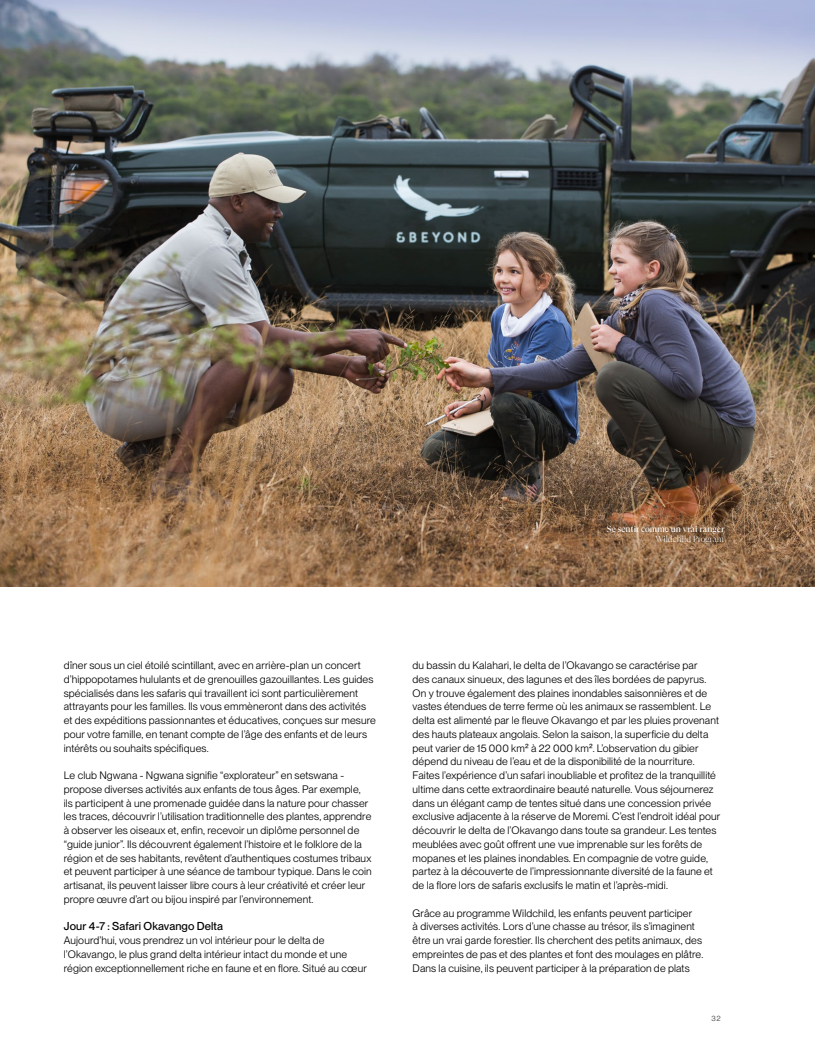
<style>
.page{position:relative;width:815px;height:1063px;background:#fff}
.page>*{position:absolute;margin:0;border:0;box-sizing:border-box;transform-origin:0 0}
.t1{font:500 11.25px "PP Neue Montreal";letter-spacing:.01em;color:#000}
.t2{font:10.62px/13.8px "PP Neue Montreal";letter-spacing:.01em;color:#000}
.t3{font:8.75px "GT Super Display";color:#fff}
.t4{font:300 8.75px "GT Super Display";color:#fff}
.t5{font:7.5px "PP Neue Montreal";color:#3c3c3b}
</style>
<div class="page">
<img style="left:0;top:0;width:815px;height:587px">
<p class="t3" style="left:607px;top:524px;width:119px">Se sentir comme un vrai ranger</p>
<p class="t4" style="left:655px;top:534px;width:70px">Wildchild Program</p>
<p class="t2" style="left:64px;top:659px;width:314px">dîner sous un ciel étoilé scintillant, avec en arrière-plan un concert d’hippopotames hululants et de grenouilles gazouillantes. Les guides spécialisés dans les safaris qui travaillent ici sont particulièrement attrayants pour les familles. Ils vous emmèneront dans des activités et des expéditions passionnantes et éducatives, conçues sur mesure pour votre famille, en tenant compte de l’âge des enfants et de leurs intérêts ou souhaits spécifiques.</p>
<p class="t2" style="left:64px;top:769px;width:310px">Le club Ngwana - Ngwana signifie “explorateur” en setswana - propose diverses activités aux enfants de tous âges. Par exemple, ils participent à une promenade guidée dans la nature pour chasser les traces, découvrir l’utilisation traditionnelle des plantes, apprendre à observer les oiseaux et, enfin, recevoir un diplôme personnel de “guide junior”. Ils découvrent également l’histoire et le folklore de la région et de ses habitants, revêtent d’authentiques costumes tribaux et peuvent participer à une séance de tambour typique. Dans le coin artisanat, ils peuvent laisser libre cours à leur créativité et créer leur propre œuvre d’art ou bijou inspiré par l’environnement.</p>
<p class="t1" style="left:64px;top:920px;width:161px">Jour 4-7 : Safari Okavango Delta</p>
<p class="t2" style="left:64px;top:934px;width:305px">Aujourd’hui, vous prendrez un vol intérieur pour le delta de l’Okavango, le plus grand delta intérieur intact du monde et une région exceptionnellement riche en faune et en flore. Situé au cœur</p>
<p class="t2" style="left:413px;top:659px;width:309px">du bassin du Kalahari, le delta de l’Okavango se caractérise par<br>des canaux sinueux, des lagunes et des îles bordées de papyrus.<br>On y trouve également des plaines inondables saisonnières et de vastes étendues de terre ferme où les animaux se rassemblent. Le delta est alimenté par le fleuve Okavango et par les pluies provenant des hauts plateaux angolais. Selon la saison, la superficie du delta peut varier de 15 000 km² à 22 000 km². L’observation du gibier dépend du niveau de l’eau et de la disponibilité de la nourriture.<br>Faites l’expérience d’un safari inoubliable et profitez de la tranquillité ultime dans cette extraordinaire beauté naturelle. Vous séjournerez dans un élégant camp de tentes situé dans une concession privée exclusive adjacente à la réserve de Moremi. C’est l’endroit idéal pour découvrir le delta de l’Okavango dans toute sa grandeur. Les tentes meublées avec goût offrent une vue imprenable sur les forêts de mopanes et les plaines inondables. En compagnie de votre guide, partez à la découverte de l’impressionnante diversité de la faune et de la flore lors de safaris exclusifs le matin et l’après-midi.</p>
<p class="t2" style="left:413px;top:906px;width:292px">Grâce au programme Wildchild, les enfants peuvent participer<br>à diverses activités. Lors d’une chasse au trésor, ils s’imaginent être un vrai garde forestier. Ils cherchent des petits animaux, des empreintes de pas et des plantes et font des moulages en plâtre.<br>Dans la cuisine, ils peuvent participer à la préparation de plats</p>
<p class="t5" style="left:711px;top:1014px;width:12px">32</p>
</div>
